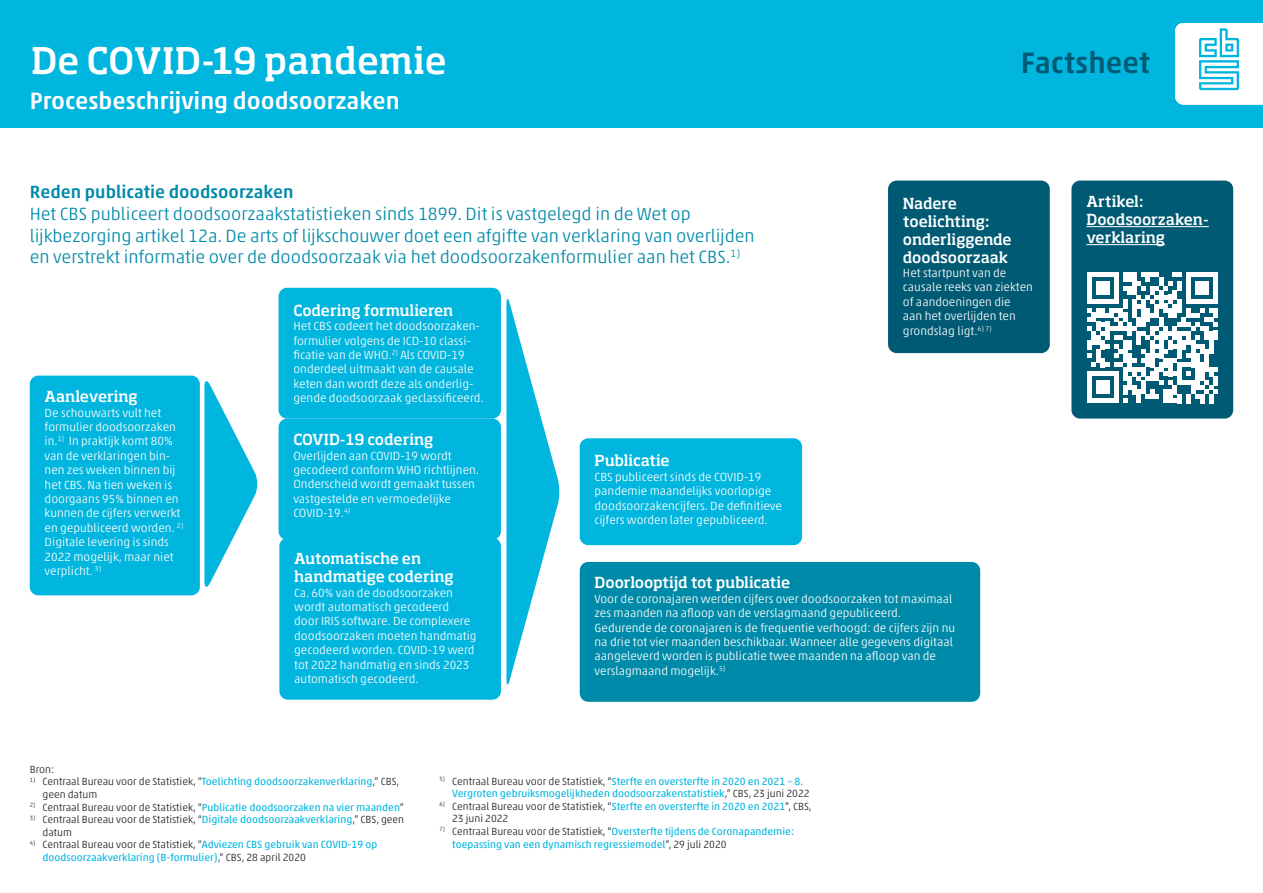
<style>
.page{position:relative;width:1263px;height:893px;background:#fff}
.page>*{position:absolute;margin:0;border:0;box-sizing:border-box;transform-origin:0 0}
._00_Titelbalken_B5_B{font:500 36px "Soho Pro";color:#fff}
._00_Titelbalken_B5_B-2{font:500 30px "Akko Pro";letter-spacing:.005em;color:#005a74}
.t1{font:500 24px "Akko Pro";color:#fff}
.t2{font:300 18px/21.6px "Akko Pro";color:#008aa9}
.Tekst_zonder_cijfer{font:500 15px/18px "Soho Pro";letter-spacing:-.005em;color:#fff}
.Alineastijl_1{font:300 12px/14.4px "Akko Pro";color:#fff}
.t3{font:10.5px/12.6px "Akko Pro";color:#00b5de}
.t4{font:300 10.5px/12.6px "Akko Pro";color:#231f20}
.s1{font-weight:500}
.s2{font-weight:400;color:#00b5de}
.s3{font-weight:300;color:#231f20}
</style>
<div class="page">
<div style="left:0;top:0;width:1263px;height:128px;background:#00b5de"></div>
<svg style="left:1175px;top:23px;width:88px;height:82px;background:#d8f3f9"></svg>
<div style="left:888px;top:181px;width:162px;height:172px;background:#005a74;border-radius:9px"></div>
<div style="left:30px;top:376px;width:170px;height:219px;background:#00b5de;border-radius:9px"></div>
<div style="left:580px;top:438px;width:222px;height:107px;background:#00b5de;border-radius:9px"></div>
<div style="left:580px;top:562px;width:400px;height:140px;background:#008aa9;border-radius:9px"></div>
<div style="left:279px;top:288px;width:222px;height:131px;background:#00b5de;border-radius:9px"></div>
<div style="left:279px;top:419px;width:222px;height:121px;background:#00b5de;border-radius:9px"></div>
<div style="left:279px;top:538px;width:222px;height:162px;background:#00b5de;border-radius:9px"></div>
<svg style="left:204px;top:381px;width:54px;height:206px"></svg>
<svg style="left:506px;top:298px;width:54px;height:387px"></svg>
<div style="left:1071px;top:181px;width:162px;height:238px;background:#005a74;border-radius:9px"></div>
<hr style="left:1086px;top:226px;width:123px;height:1px;background:#fff">
<hr style="left:1086px;top:244px;width:79px;height:1px;background:#fff">
<svg style="left:1087px;top:272px;width:131px;height:131px"></svg>
<p class="_00_Titelbalken_B5_B" style="left:31px;top:35px;width:417px">De COVID-19 pandemie</p>
<p class="t1" style="left:30px;top:86px;width:371px">Procesbeschrijving doodsoorzaken</p>
<p class="_00_Titelbalken_B5_B-2" style="left:1021px;top:45px;width:131px">Factsheet</p>
<p class="t2" style="left:30px;top:181px;width:726px"><span class="s1">Reden publicatie doodsoorzaken<br></span>Het CBS publiceert doodsoorzaakstatistieken sinds 1899. Dit is vastgelegd in de Wet op lijkbezorging artikel 12a. De arts of lijkschouwer doet een afgifte van verklaring van overlijden en verstrekt informatie over de doodsoorzaak via het doodsoorzakenformulier aan het CBS.<sup>1)</sup></p>
<p class="Tekst_zonder_cijfer" style="left:1086px;top:192px;width:124px">Artikel:<br>Doodsoorzaken&shy;verklaring</p>
<p class="Tekst_zonder_cijfer" style="left:903px;top:193px;width:110px">Nadere toelichting: onderliggende doodsoorzaak</p>
<p class="Alineastijl_1" style="left:903px;top:266px;width:131px">Het startpunt van de causale reeks van ziekten of aandoeningen die aan het overlijden ten grondslag ligt.<sup>6)</sup> <sup>7)</sup></p>
<p class="Tekst_zonder_cijfer" style="left:293px;top:300px;width:161px">Codering formulieren</p>
<p class="Alineastijl_1" style="left:293px;top:319px;width:192px">Het CBS codeert het doodsoorzaken&shy;formulier volgens de ICD-10 classi&shy;ficatie van de WHO.<sup>2)</sup> Als COVID-19 onderdeel uitmaakt van de causale keten dan wordt deze als onderlig&shy;gende doodsoorzaak geclassificeerd.</p>
<p class="Tekst_zonder_cijfer" style="left:293px;top:430px;width:141px">COVID-19 codering</p>
<p class="Alineastijl_1" style="left:293px;top:448px;width:187px">Overlijden aan COVID-19 wordt gecodeerd conform WHO richtlijnen.<br>Onderscheid wordt gemaakt tussen vastgestelde en vermoedelijke<br>COVID-19.<sup>4)</sup></p>
<p class="Tekst_zonder_cijfer" style="left:294px;top:549px;width:161px">Automatische en handmatige codering</p>
<p class="Alineastijl_1" style="left:294px;top:585px;width:184px">Ca. 60% van de doodsoorzaken wordt automatisch gecodeerd<br>door IRIS software. De complexere doodsoorzaken moeten handmatig gecodeerd worden. COVID-19 werd tot 2022 handmatig en sinds 2023 automatisch gecodeerd.</p>
<p class="Tekst_zonder_cijfer" style="left:45px;top:387px;width:95px">Aanlevering</p>
<p class="Alineastijl_1" style="left:45px;top:405px;width:140px">De schouwarts vult het formulier doodsoorzaken in.<sup>1)</sup> In praktijk komt 80% van de verklaringen bin&shy;nen zes weken binnen bij het CBS. Na tien weken is doorgaans 95% binnen en kunnen de cijfers verwerkt en gepubliceerd worden. <sup>2)</sup></p>
<p class="Alineastijl_1" style="left:45px;top:535px;width:130px">Digitale levering is sinds<br>2022 mogelijk, maar niet verplicht. <sup>3)</sup></p>
<p class="Tekst_zonder_cijfer" style="left:595px;top:451px;width:77px">Publicatie</p>
<p class="Alineastijl_1" style="left:595px;top:469px;width:189px">CBS publiceert sinds de COVID-19 pandemie maandelijks voorlopige doodsoorzakencijfers. De definitieve cijfers worden later gepubliceerd.</p>
<p class="Tekst_zonder_cijfer" style="left:595px;top:573px;width:197px">Doorlooptijd tot publicatie</p>
<p class="Alineastijl_1" style="left:595px;top:591px;width:359px">Voor de coronajaren werden cijfers over doodsoorzaken tot maximaal zes maanden na afloop van de verslagmaand gepubliceerd.</p>
<p class="Alineastijl_1" style="left:595px;top:620px;width:362px">Gedurende de coronajaren is de frequentie verhoogd: de cijfers zijn nu na drie tot vier maanden beschikbaar. Wanneer alle gegevens digitaal aangeleverd worden is publicatie twee maanden na afloop van de verslagmaand mogelijk.<sup>5)</sup></p>
<p class="t4" style="left:30px;top:763px;width:26px">Bron:</p>
<p class="t4" style="left:43px;top:775px;width:358px;text-indent:-13px"><sup>1)</sup> Centraal Bureau voor de Statistiek, “<span class="s2">Toelichting doodsoorzakenverklaring</span>,” CBS, geen datum</p>
<p class="t3" style="left:30px;top:800px;width:376px"><sup>2)</sup> <span class="s3">Centraal Bureau voor de Statistiek, “</span>Publicatie doodsoorzaken na vier maanden<span class="s3">”</span></p>
<p class="t4" style="left:43px;top:813px;width:363px;text-indent:-13px"><sup>3)</sup> Centraal Bureau voor de Statistiek, “<span class="s2">Digitale doodsoorzaakverklaring</span>,” CBS, geen datum</p>
<p class="t3" style="left:43px;top:838px;width:336px;text-indent:-13px"><sup>4)</sup> <span class="s3">Centraal Bureau voor de Statistiek, “</span>Adviezen CBS gebruik van COVID-19 op doodsoorzaakverklaring (B-formulier)<span class="s3">,” CBS, 28 april 2020</span></p>
<p class="t3" style="left:452px;top:774px;width:359px;text-indent:-13px"><sup>5)</sup> <span class="s3">Centraal Bureau voor de Statistiek, “</span>Sterfte en oversterfte in 2020 en 2021 – 8.<br>Vergroten gebruiksmogelijkheden doodsoorzakenstatistiek<span class="s3">,” CBS, 23 juni 2022</span></p>
<p class="t4" style="left:452px;top:800px;width:361px;text-indent:-13px"><sup>6)</sup> Centraal Bureau voor de Statistiek, “<span class="s2">Sterfte en oversterfte in 2020 en 2021</span>”, CBS,<br>23 juni 2022</p>
<p class="t3" style="left:452px;top:825px;width:344px;text-indent:-13px"><sup>7)</sup> <span class="s3">Centraal Bureau voor de Statistiek, “</span>Oversterfte tijdens de Coronapandemie: toepassing van een dynamisch regressiemodel<span class="s3">”, 29 juli 2020</span></p>
</div>
